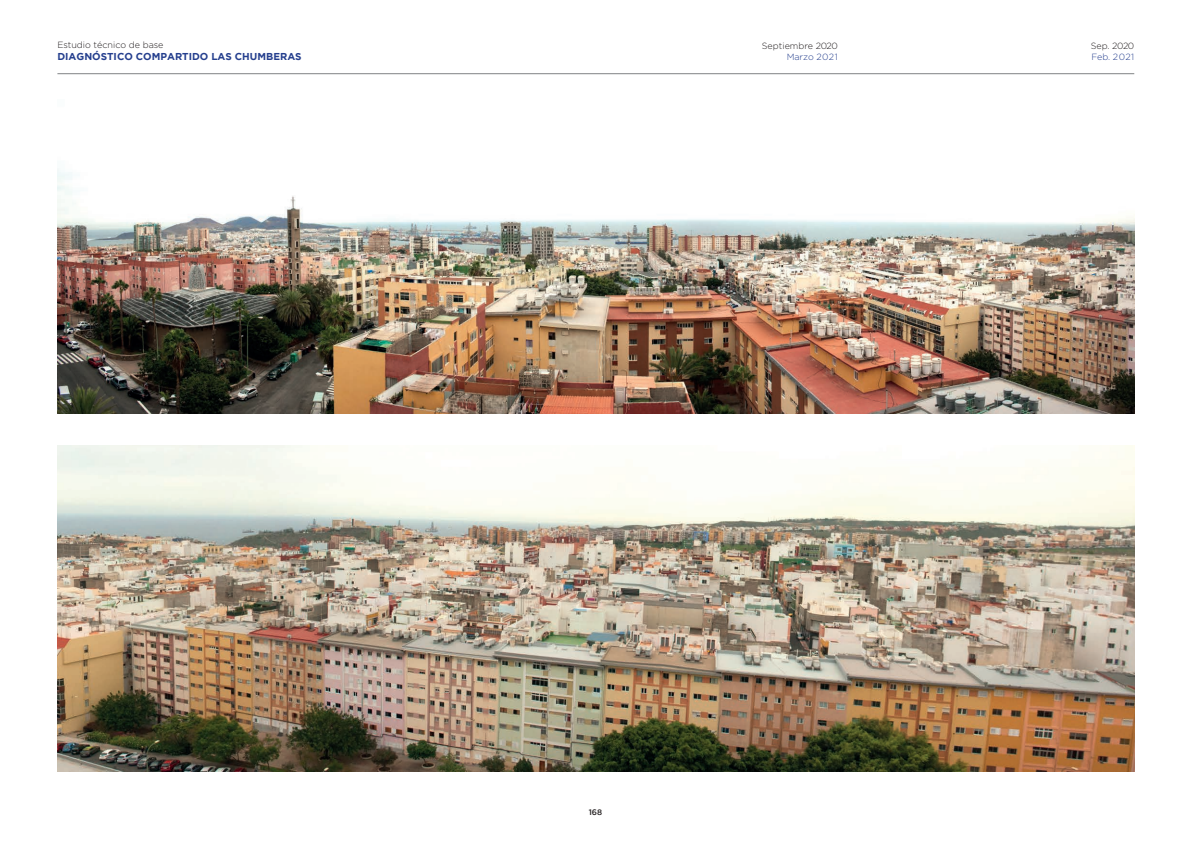
<style>
.page{position:relative;width:1191px;height:842px;background:#fff}
.page>*{position:absolute;margin:0;border:0;box-sizing:border-box;transform-origin:0 0}
.t1{font:700 10px "Gotham";color:#253f8e}
.t2{font:300 9px "Gotham";color:#231f20}
.t3{font:300 9px "Gotham";color:#253f8e}
.t4{font:300 9px "Gotham";letter-spacing:.02em;color:#253f8e}
.t5{font:500 8px "Gotham";color:#231f20}
</style>
<div class="page">
<hr style="left:57px;top:74px;width:1077px;height:1px;background:#808285">
<img style="left:57px;top:169px;width:1077px;height:245px">
<img style="left:57px;top:446px;width:1078px;height:325px">
<p class="t2" style="left:57px;top:40px;width:108px">Estudio técnico de base</p>
<p class="t2" style="left:762px;top:41px;width:77px">Septiembre 2020</p>
<p class="t3" style="left:786px;top:52px;width:53px">Marzo 2021</p>
<p class="t2" style="left:1090px;top:41px;width:45px">Sep. 2020</p>
<p class="t1" style="left:57px;top:51px;width:246px">DIAGNÓSTICO COMPARTIDO LAS CHUMBERAS</p>
<p class="t4" style="left:1091px;top:52px;width:44px">Feb. 2021</p>
<p class="t5" style="left:589px;top:807px;width:15px">168</p>
</div>
